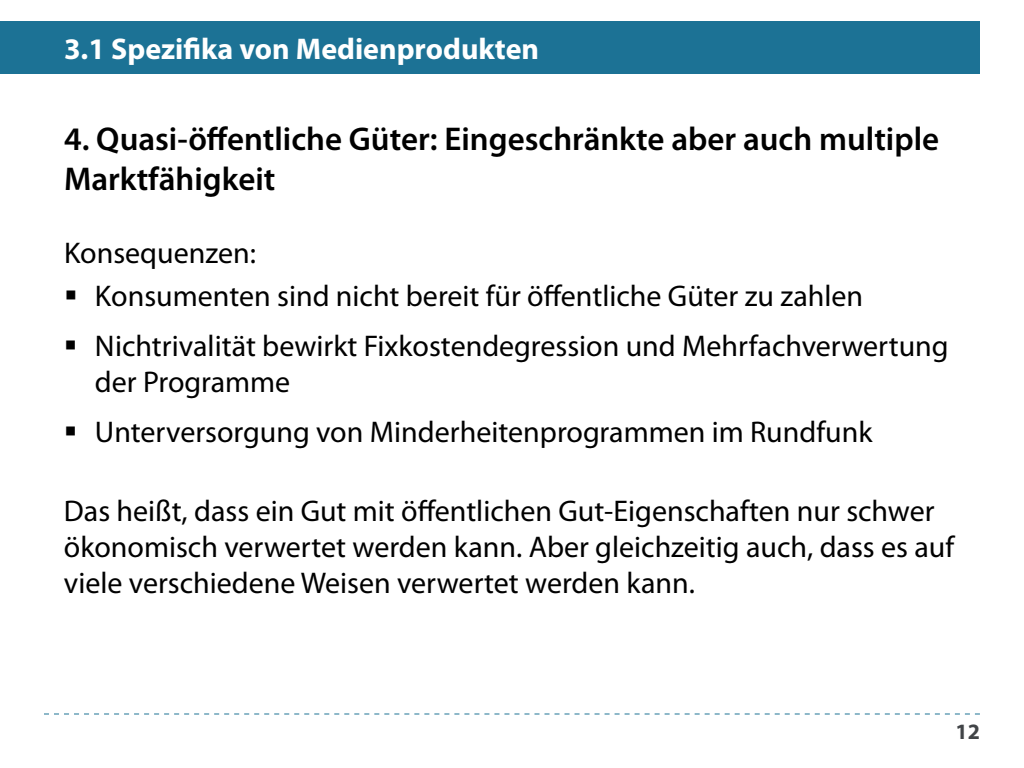
<style>
.page{position:relative;width:1024px;height:768px;background:#fff}
.page>*{position:absolute;margin:0;border:0;box-sizing:border-box;transform-origin:0 0}
.t1{font:600 33px/39.6px "Myriad Pro";color:#000}
.t2{font:30px/36px "Myriad Pro";color:#000}
.t3{font:700 30px "Myriad Pro";color:#fff}
.t4{font:700 22px "Myriad Pro";color:#414447}
</style>
<div class="page">
<svg style="left:44px;top:714px;width:936px;height:1px"></svg>
<div style="left:0;top:21px;width:980px;height:53px;background:#1c7295"></div>
<p class="t3" style="left:64px;top:29px;width:477px">3.1 Spezifika von Medienprodukten</p>
<p class="t1" style="left:64px;top:118px;width:877px">4. Quasi-öffentliche Güter: Eingeschränkte aber auch multiple<br>Marktfähigkeit</p>
<p class="t2" style="left:95px;top:231px;width:770px;line-height:43px;text-indent:-31px">Konsequenzen:<br>Konsumenten sind nicht bereit für öffentliche Güter zu zahlen</p>
<p class="t2" style="left:95px;top:327px;width:855px">Nichtrivalität bewirkt Fixkostendegression und Mehrfachverwertung der Programme</p>
<p class="t2" style="left:95px;top:413px;width:779px">Unterversorgung von Minderheitenprogrammen im Rundfunk</p>
<p class="t2" style="left:64px;top:492px;width:892px">Das heißt, dass ein Gut mit öffentlichen Gut-Eigenschaften nur schwer ökonomisch verwertet werden kann. Aber gleichzeitig auch, dass es auf viele verschiedene Weisen verwertet werden kann.</p>
<p class="t4" style="left:956px;top:717px;width:26px">12</p>
</div>
